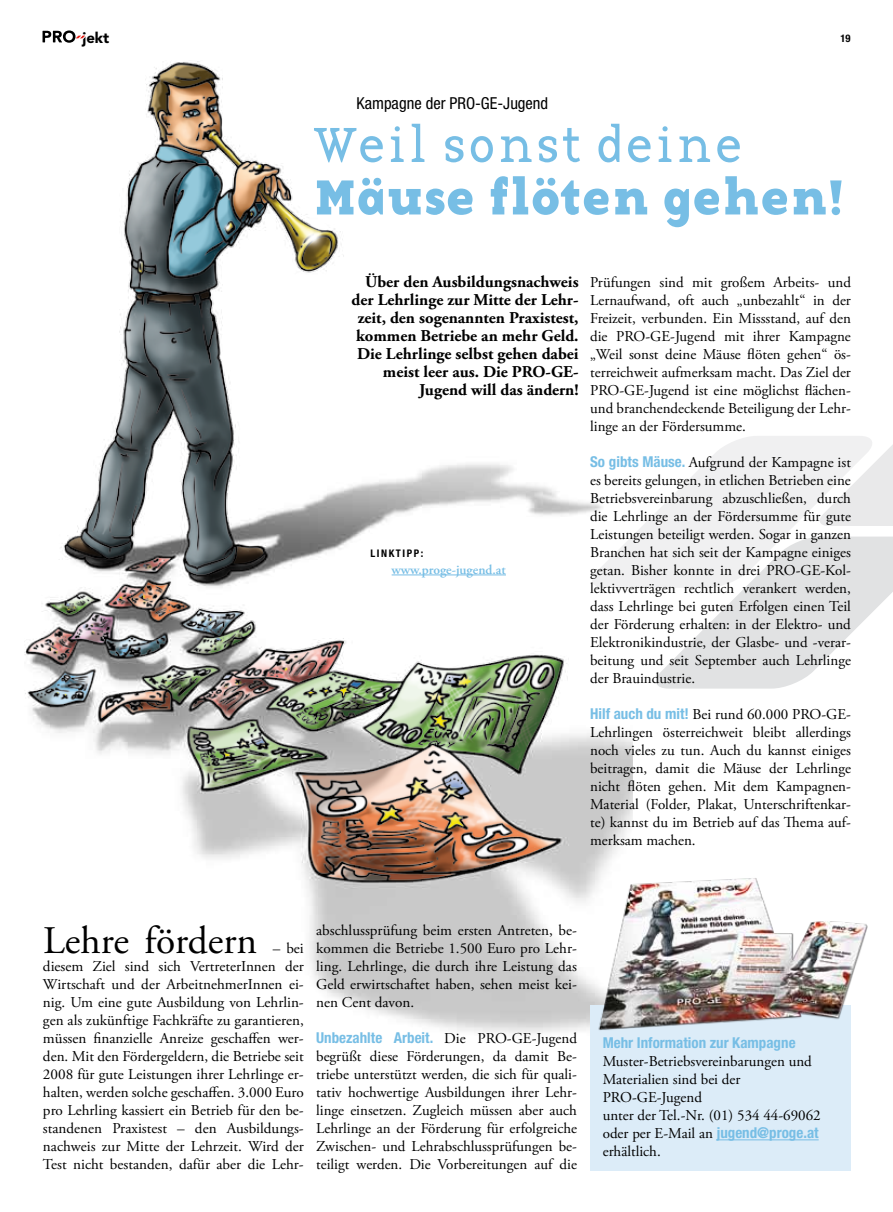
<style>
.page{position:relative;width:893px;height:1212px;background:#fff}
.page>*{position:absolute;margin:0;border:0;box-sizing:border-box;transform-origin:0 0}
.t1{font:51px "Base Twelve Serif B";color:#77bee5}
.t2{font:51px "Base Twelve Serif";color:#77bee5}
.t3{font:39px "Adobe Garamond Pro";color:#000}
.t4{font:700 16.5px/18px "Adobe Garamond Pro";color:#000;text-align:right}
.t5{font:condensed 16.5px "Helvetica Neue LT Std";color:#000}
.t6{font:15px/18px "Adobe Garamond Pro";color:#000;text-align:justify}
.t7{font:700 condensed 15px "Helvetica Neue LT Std";color:#77bee5}
.t8{font:900 15px "Avenir LT Std";color:#000}
.t9{font:600 13.5px "Adobe Garamond Pro";color:#77bee5}
.t10{font:700 condensed 10.5px "Helvetica Neue LT Std";letter-spacing:.15em;color:#000}
.s1{font-family:"Helvetica Neue LT Std";font-weight:700;font-stretch:condensed;color:#77bee5}
.s2{font-family:"Adobe Garamond Pro";font-weight:400;font-stretch:normal;color:#000}
</style>
<div class="page">
<svg style="left:656px;top:536px;width:237px;height:153px"></svg>
<svg style="left:876px;top:445px;width:17px;height:81px"></svg>
<svg style="left:633px;top:436px;width:243px;height:152px;fill:#f0f0f1"></svg>
<img style="left:24px;top:61px;width:609px;height:972px">
<svg style="left:43px;top:30px;width:42px;height:13px"></svg>
<hr style="left:392px;top:575px;width:114px;height:1px;background:#77bee5">
<div style="left:590px;top:1005px;width:261px;height:165px;background:#dcecf8"></div>
<hr style="left:717px;top:1139px;width:102px;height:1px;background:#77bee5">
<img style="left:592px;top:822px;width:276px;height:209px">
<p class="t8" style="left:82px;top:28px;width:28px">jekt</p>
<p class="t10" style="left:840px;top:32px;width:12px">19</p>
<p class="t5" style="left:356px;top:94px;width:193px">Kampagne der PRO-GE-Jugend</p>
<h1 class="t2" style="left:314px;top:113px;width:431px">Weil sonst deine</h1>
<h1 class="t1" style="left:314px;top:161px;width:533px">Mäuse flöten gehen!</h1>
<p class="t4" style="left:352px;top:273px;width:228px">Über den Ausbildungsnachweis der Lehrlinge zur Mitte der Lehr&shy;zeit, den sogenannten Praxistest, kommen Betriebe an mehr Geld.<br>Die Lehrlinge selbst gehen dabei meist leer aus. Die PRO-GE-<br>Jugend will das ändern!</p>
<p class="t10" style="left:370px;top:547px;width:7px">link</p>
<p class="t10" style="left:396px;top:547px;width:29px">TIPP:</p>
<p class="t9" style="left:392px;top:561px;width:116px">www.proge-jugend.at</p>
<p class="t6" style="left:590px;top:274px;width:262px">Prüfungen sind mit großem Arbeits- und Lernaufwand, oft auch „unbezahlt“ in der Freizeit, verbunden. Ein Missstand, auf den die PRO-GE-Jugend mit ihrer Kampagne „Weil sonst deine Mäuse flöten gehen“ ös&shy;terreichweit aufmerksam macht. Das Ziel der PRO-GE-Jugend ist eine möglichst flächen&shy;und branchendeckende Beteiligung der Lehr&shy;linge an der Fördersumme.</p>
<p class="t6" style="left:590px;top:454px;width:262px"><span class="s1">So gibts Mäuse.</span> Aufgrund der Kampagne ist es bereits gelungen, in etlichen Betrieben eine Betriebsvereinbarung abzuschließen, durch die Lehrlinge an der Fördersumme für gute Leistungen beteiligt werden. Sogar in ganzen Branchen hat sich seit der Kampagne einiges getan. Bisher konnte in drei PRO-GE-Kol&shy;lektivverträgen rechtlich verankert werden, dass Lehrlinge bei guten Erfolgen einen Teil der Förderung erhalten: in der Elektro- und Elektronikindustrie, der Glasbe- und -verar&shy;beitung und seit September auch Lehrlinge der Brauindustrie.</p>
<p class="t6" style="left:590px;top:706px;width:262px"><span class="s1">Hilf auch du mit!</span> Bei rund 60.000 PRO-GE-Lehrlingen österreichweit bleibt allerdings noch vieles zu tun. Auch du kannst einiges beitragen, damit die Mäuse der Lehrlinge nicht flöten gehen. Mit dem Kampagnen-Material (Folder, Plakat, Unterschriftenkar&shy;te) kannst du im Betrieb auf das Thema auf&shy;merksam machen.</p>
<h2 class="t3" style="left:43px;top:918px;width:216px">Lehre fördern</h2>
<p class="t6" style="left:43px;top:940px;width:262px;text-indent:230px">– bei diesem Ziel sind sich VertreterInnen der Wirtschaft und der ArbeitnehmerInnen ei&shy;nig. Um eine gute Ausbildung von Lehrlin&shy;gen als zukünftige Fachkräfte zu garantieren, müssen finanzielle Anreize geschaffen wer&shy;den. Mit den Fördergeldern, die Betriebe seit 2008 für gute Leistungen ihrer Lehrlinge er&shy;halten, werden solche geschaffen. 3.000 Euro pro Lehrling kassiert ein Betrieb für den be&shy;standenen Praxistest – den Ausbildungs&shy;nachweis zur Mitte der Lehrzeit. Wird der Test nicht bestanden, dafür aber die Lehr-</p>
<p class="t6" style="left:316px;top:922px;width:262px">abschlussprüfung beim ersten Antreten, be&shy;kommen die Betriebe 1.500 Euro pro Lehr&shy;ling. Lehrlinge, die durch ihre Leistung das Geld erwirtschaftet haben, sehen meist kei&shy;nen Cent davon.</p>
<p class="t7" style="left:316px;top:1029px;width:262px">Unbezahlte Arbeit. <span class="s2">Die PRO-GE-Jugend</span></p>
<p class="t6" style="left:316px;top:1048px;width:262px">begrüßt diese Förderungen, da damit Be&shy;triebe unterstützt werden, die sich für quali&shy;tativ hochwertige Ausbildungen ihrer Lehr&shy;linge einsetzen. Zugleich müssen aber auch Lehrlinge an der Förderung für erfolgreiche Zwischen- und Lehrabschlussprüfungen be&shy;teiligt werden. Die Vorbereitungen auf die</p>
<p class="t7" style="left:603px;top:1034px;width:194px">Mehr Information zur Kampagne</p>
<p class="t6" style="left:603px;top:1053px;width:219px;text-align:left">Muster-Betriebsvereinbarungen und<br>Materialien sind bei der<br>PRO-GE-Jugend<br>unter der Tel.-Nr. (01) 534 44-69062 oder per E-Mail an <span class="s1">jugend@proge.at </span>erhältlich.</p>
</div>
